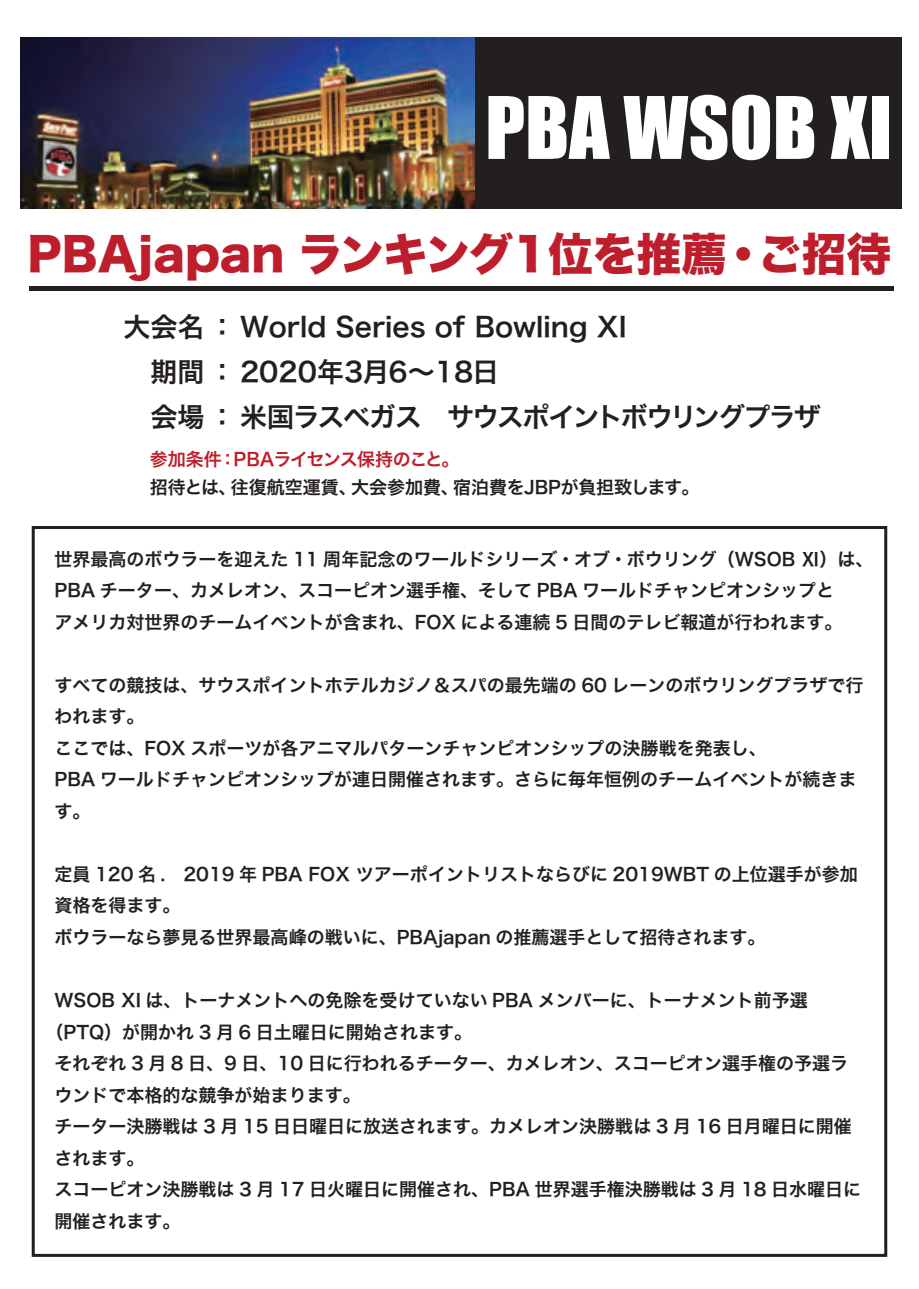
<style>
.page{position:relative;width:919px;height:1289px;background:#fff}
.page>*{position:absolute;margin:0;border:0;box-sizing:border-box;transform-origin:0 0}
.t1{font:79.5px "Impact";color:#fff}
.t2{font:45px "Hira Kaku Std W8";color:#be1d2c}
.t3{font:27px/45px "Hira Kaku Pro W6";color:#231f20}
.t4{font:18px/31.5px "Hira Kaku Pro W6";color:#231f20}
.t5{font:18px "Hira Kaku Pro W6";letter-spacing:-.035em;color:#be1d2c}
</style>
<div class="page">
<img style="left:20px;top:37px;width:455px;height:172px">
<div style="left:475px;top:37px;width:426px;height:172px;background:#231f20"></div>
<hr style="left:29px;top:286px;width:864px;height:4px;background:#231f20">
<div style="left:32px;top:526px;width:855px;height:730px;border:3px solid #231f20"></div>
<h1 class="t1" style="left:485px;top:66px;width:408px">PBA WSOB XI</h1>
<h2 class="t2" style="left:27px;top:229px;width:865px">PBAjapan ランキング1位を推薦・ご招待</h2>
<h3 class="t3" style="left:123px;top:303px;width:699px">大会名 ： World Series of Bowling XI<br>　期間 ： 2020年3月6～18日<br>　会場 ： 米国ラスベガス　サウスポイントボウリングプラザ</h3>
<p class="t5" style="left:150px;top:443px;width:311px">参加条件：PBAライセンス保持のこと。</p>
<p class="t4" style="left:150px;top:471px;width:551px">招待とは、往復航空運賃、大会参加費、宿泊費をJBPが負担致します。</p>
<p class="t4" style="left:54px;top:542px;width:820px">世界最高のボウラーを迎えた 11 周年記念のワールドシリーズ・オブ・ボウリング（WSOB Ⅺ）は、<br>PBA チーター、カメレオン、スコーピオン選手権、そして PBA ワールドチャンピオンシップと<br>アメリカ対世界のチームイベントが含まれ、FOX による連続 5 日間のテレビ報道が行われます。</p>
<p class="t4" style="left:54px;top:668px;width:810px">すべての競技は、サウスポイントホテルカジノ＆スパの最先端の 60 レーンのボウリングプラザで行われます。<br>ここでは、FOX スポーツが各アニマルパターンチャンピオンシップの決勝戦を発表し、<br>PBA ワールドチャンピオンシップが連日開催されます。さらに毎年恒例のチームイベントが続きます。</p>
<p class="t4" style="left:54px;top:857px;width:804px">定員 120 名 .　2019 年 PBA FOX ツアーポイントリストならびに 2019WBT の上位選手が参加資格を得ます。<br>ボウラーなら夢見る世界最高峰の戦いに、PBAjapan の推薦選手として招待されます。</p>
<p class="t4" style="left:54px;top:983px;width:754px">WSOB XI は、トーナメントへの免除を受けていない PBA メンバーに、トーナメント前予選</p>
<p class="t4" style="left:45px;top:1015px;width:428px">（PTQ）が開かれ 3 月 6 日土曜日に開始されます。</p>
<p class="t4" style="left:54px;top:1046px;width:795px">それぞれ 3 月 8 日、9 日、10 日に行われるチーター、カメレオン、スコーピオン選手権の予選ラ</p>
<p class="t4" style="left:54px;top:1078px;width:308px">ウンドで本格的な競争が始まります。</p>
<p class="t4" style="left:54px;top:1109px;width:798px">チーター決勝戦は 3 月 15 日日曜日に放送されます。カメレオン決勝戦は 3 月 16 日月曜日に開催</p>
<p class="t4" style="left:54px;top:1141px;width:92px">されます。</p>
<p class="t4" style="left:54px;top:1172px;width:808px">スコーピオン決勝戦は 3 月 17 日火曜日に開催され、PBA 世界選手権決勝戦は 3 月 18 日水曜日に</p>
<p class="t4" style="left:54px;top:1204px;width:128px">開催されます。</p>
</div>
